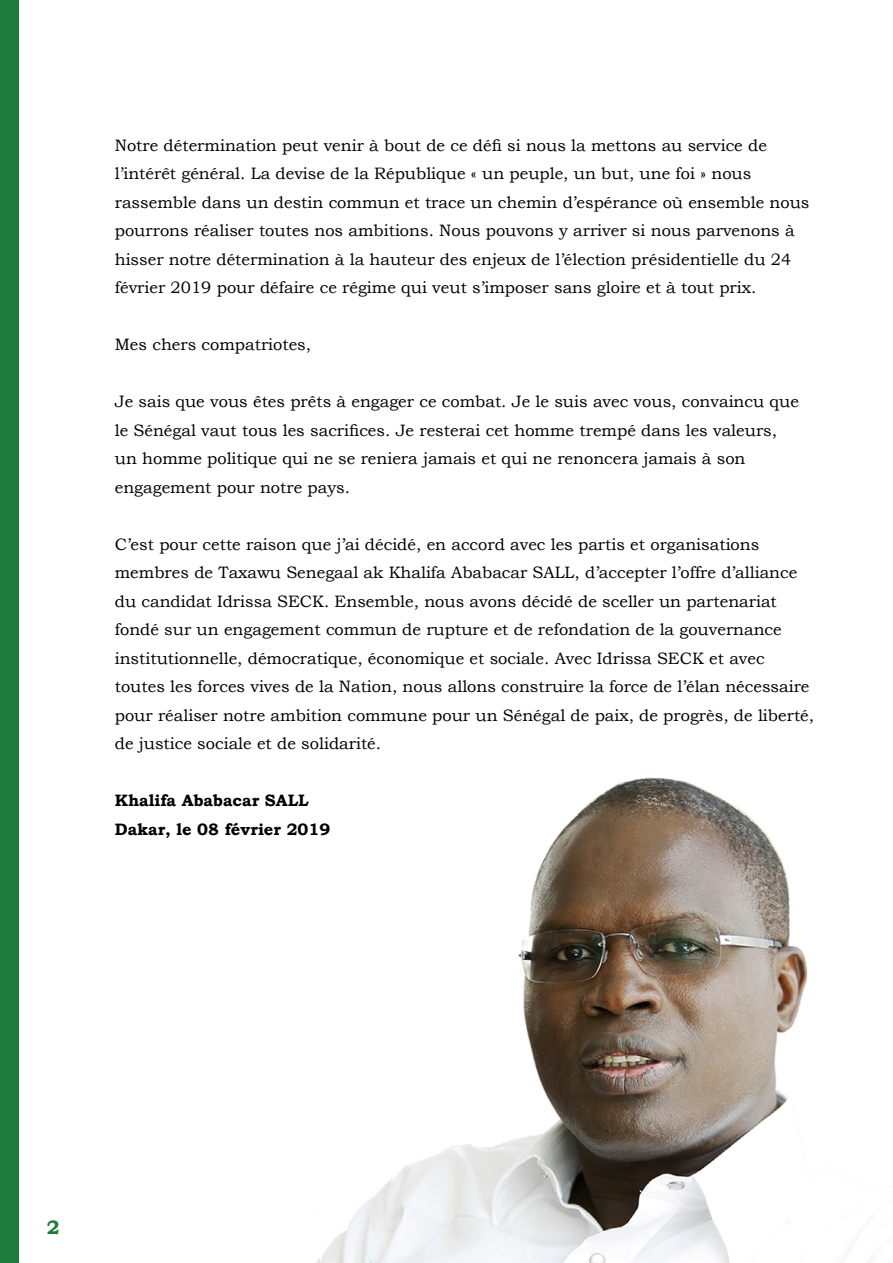
<style>
.page{position:relative;width:893px;height:1263px;background:#fff}
.page>*{position:absolute;margin:0;border:0;box-sizing:border-box;transform-origin:0 0}
.t1{font:700 19.5px "Bookman Old Style";color:#1d7b3d}
.Style_de_paragraphe{font:16.5px/28.5px "Bookman Old Style";color:#000}
.Style_de_paragraphe-2{font:700 16.5px "Bookman Old Style";color:#000}
</style>
<div class="page">
<div style="left:0;top:0;width:18px;height:1263px;background:#1d7b3d"></div>
<img style="left:316px;top:777px;width:556px;height:486px">
<p class="Style_de_paragraphe" style="left:115px;top:131px;width:696px">Notre détermination peut venir à bout de ce défi si nous la mettons au service de l’intérêt général. La devise de la République « un peuple, un but, une foi » nous rassemble dans un destin commun et trace un chemin d’espérance où ensemble nous pourrons réaliser toutes nos ambitions. Nous pouvons y arriver si nous parvenons à hisser notre détermination à la hauteur des enjeux de l’élection présidentielle du 24 février 2019 pour défaire ce régime qui veut s’imposer sans gloire et à tout prix.</p>
<p class="Style_de_paragraphe" style="left:115px;top:331px;width:198px">Mes chers compatriotes,</p>
<p class="Style_de_paragraphe" style="left:115px;top:388px;width:686px">Je sais que vous êtes prêts à engager ce combat. Je le suis avec vous, convaincu que le Sénégal vaut tous les sacrifices. Je resterai cet homme trempé dans les valeurs, un homme politique qui ne se reniera jamais et qui ne renoncera jamais à son engagement pour notre pays.</p>
<p class="Style_de_paragraphe" style="left:115px;top:530px;width:701px">C’est pour cette raison que j’ai décidé, en accord avec les partis et organisations membres de Taxawu Senegaal ak Khalifa Ababacar SALL, d’accepter l’offre d’alliance du candidat Idrissa SECK. Ensemble, nous avons décidé de sceller un partenariat fondé sur un engagement commun de rupture et de refondation de la gouvernance institutionnelle, démocratique, économique et sociale. Avec Idrissa SECK et avec toutes les forces vives de la Nation, nous allons construire la force de l’élan nécessaire pour réaliser notre ambition commune pour un Sénégal de paix, de progrès, de liberté, de justice sociale et de solidarité.</p>
<p class="Style_de_paragraphe-2" style="left:115px;top:789px;width:196px">Khalifa Ababacar SALL</p>
<p class="Style_de_paragraphe-2" style="left:115px;top:817px;width:217px">Dakar, le 08 février 2019</p>
<p class="t1" style="left:47px;top:1214px;width:14px">2</p>
</div>
